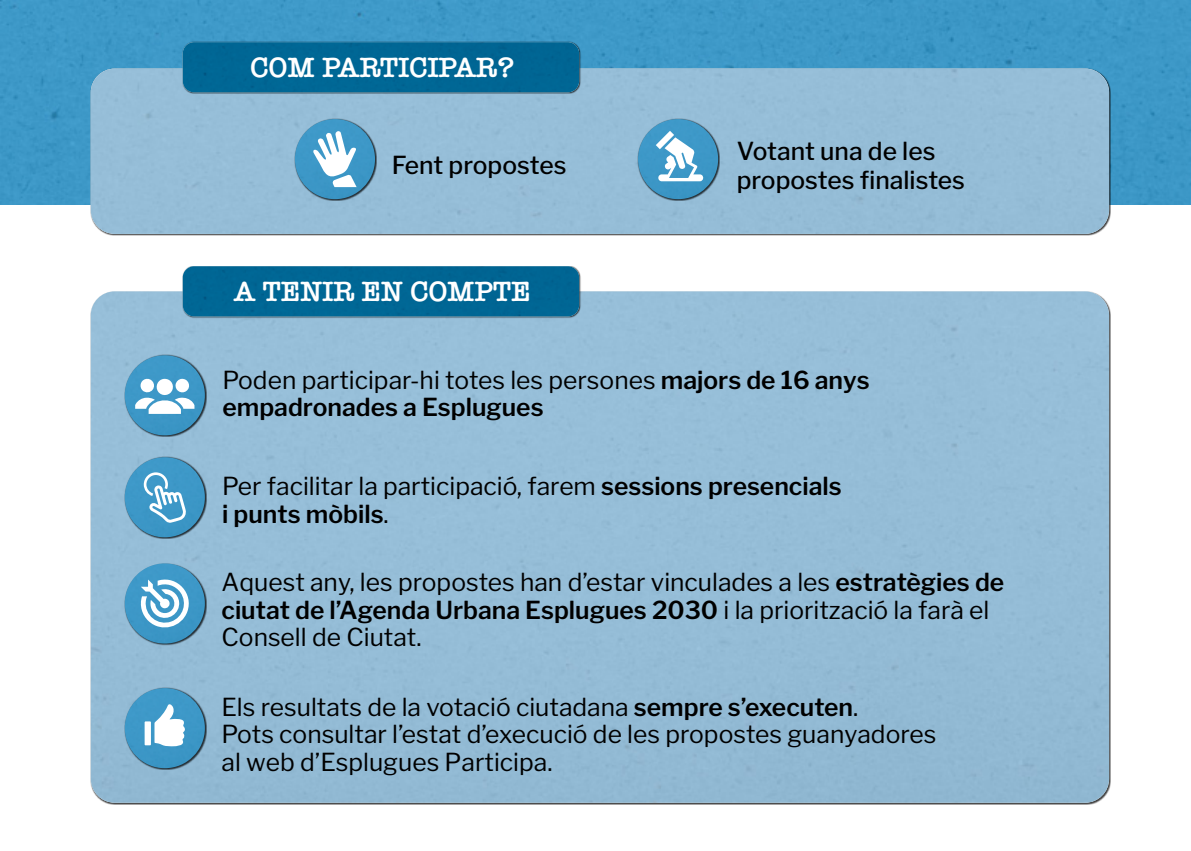
<style>
.page{position:relative;width:1191px;height:851px;background:#fff}
.page>*{position:absolute;margin:0;border:0;box-sizing:border-box;transform-origin:0 0}
.t1{font:600 28.8px "American Typewriter";color:#fff}
.t2{font:24.6px/27.4px "Libre Franklin";color:#000}
.t3{font:500 24.6px/29.6px "Libre Franklin";color:#000}
.t4{font:600 24.6px "Libre Franklin";color:#000}
.s1{font-weight:600}
</style>
<div class="page">
<div style="left:0;top:0;width:1191px;height:204px;background:#3d98c7"></div>
<div style="left:91px;top:69px;width:1018px;height:165px;background:#96bed8"></div>
<div style="left:91px;top:291px;width:1018px;height:511px;background:#95bdd7"></div>
<div style="left:182px;top:42px;width:399px;height:52px;background:#000;opacity:.75"></div>
<div style="left:183px;top:42px;width:396px;height:50px;background:#006694"></div>
<div style="left:182px;top:266px;width:399px;height:52px;background:#000;opacity:.75"></div>
<div style="left:183px;top:266px;width:396px;height:50px;background:#006694"></div>
<div style="left:637px;top:119px;width:82px;height:82px;background:#000;opacity:.75"></div>
<div style="left:638px;top:119px;width:80px;height:80px;background:#3d97c7;border-radius:40px"></div>
<svg style="left:656px;top:131px;width:48px;height:50px"></svg>
<div style="left:294px;top:119px;width:82px;height:82px;background:#000;opacity:.75"></div>
<div style="left:295px;top:119px;width:80px;height:80px;background:#3d97c7;border-radius:40px"></div>
<svg style="left:313px;top:130px;width:43px;height:57px"></svg>
<div style="left:124px;top:355px;width:82px;height:82px;background:#000;opacity:.75"></div>
<div style="left:125px;top:355px;width:80px;height:80px;background:#3d97c7;border-radius:40px"></div>
<svg style="left:135px;top:377px;width:59px;height:37px"></svg>
<div style="left:124px;top:563px;width:82px;height:82px;background:#000;opacity:.75"></div>
<div style="left:125px;top:563px;width:80px;height:80px;background:#3d98c7;border-radius:40px"></div>
<svg style="left:139px;top:576px;width:55px;height:56px"></svg>
<div style="left:124px;top:687px;width:82px;height:82px;background:#000;opacity:.75"></div>
<div style="left:125px;top:688px;width:80px;height:80px;background:#3d97c7;border-radius:40px"></div>
<svg style="left:154px;top:704px;width:31px;height:42px"></svg>
<div style="left:145px;top:721px;width:6px;height:24px;background:#fff"></div>
<div style="left:124px;top:456px;width:82px;height:82px;background:#000;opacity:.75"></div>
<div style="left:125px;top:457px;width:80px;height:80px;background:#3d97c7;border-radius:40px"></div>
<svg style="left:142px;top:471px;width:44px;height:52px"></svg>
<p class="t1" style="left:251px;top:46px;width:265px">COM PARTICIPAR?</p>
<p class="t3" style="left:392px;top:150px;width:176px">Fent propostes</p>
<p class="t1" style="left:234px;top:270px;width:298px">A TENIR EN COMPTE</p>
<p class="t3" style="left:736px;top:136px;width:230px">Votant una de les propostes finalistes</p>
<p class="t2" style="left:222px;top:366px;width:648px">Poden participar-hi totes les persones <span class="s1">majors de 16 anys</span></p>
<p class="t4" style="left:222px;top:392px;width:322px">empadronades a Esplugues</p>
<p class="t2" style="left:222px;top:472px;width:621px">Per facilitar la participació, farem <span class="s1">sessions presencials i punts mòbils</span>.</p>
<p class="t2" style="left:221px;top:568px;width:784px">Aquest any, les propostes han d’estar vinculades a les <span class="s1">estratègies de ciutat de l’Agenda Urbana Esplugues 2030</span> i la priorització la farà el<br>Consell de Ciutat.</p>
<p class="t2" style="left:221px;top:693px;width:638px">Els resultats de la votació ciutadana <span class="s1">sempre s’executen</span>.</p>
<p class="t2" style="left:221px;top:720px;width:716px">Pots consultar l’estat d’execució de les propostes guanyadores</p>
<p class="t2" style="left:221px;top:748px;width:332px">al web d’Esplugues Participa.</p>
</div>
